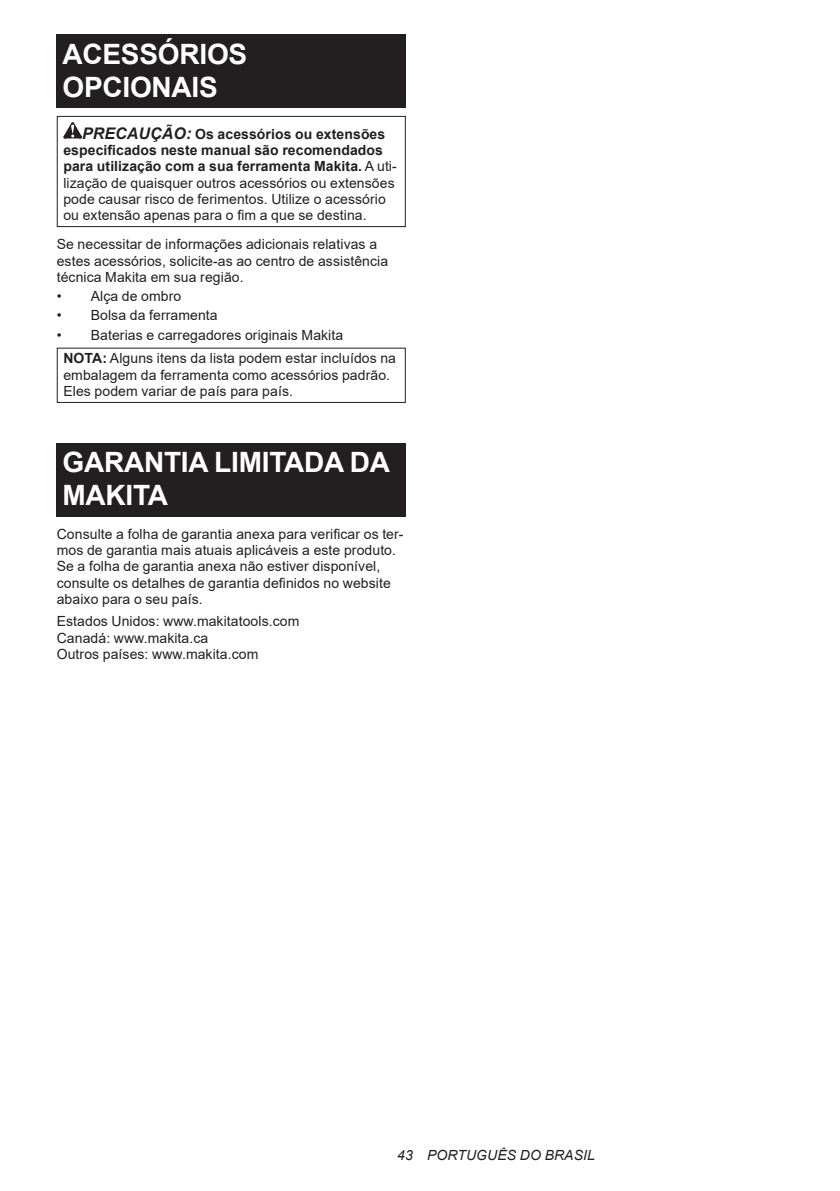
<style>
.page{position:relative;width:840px;height:1191px;background:#fff}
.page>*{position:absolute;margin:0;border:0;box-sizing:border-box;transform-origin:0 0}
.t1{font:700 28px/32.8px "Arial";letter-spacing:-.01em;color:#fff}
.t2{font:14px/16.4px "Arial";letter-spacing:.005em;color:#231f20}
.t3{font:italic 14px "Arial";letter-spacing:.005em;color:#231f20}
.s1{font-weight:700;font-style:italic;font-size:16px}
.s2{font-weight:700}
</style>
<div class="page">
<div style="left:57px;top:34px;width:348px;height:74px;background:#231f20"></div>
<svg style="left:63px;top:122px;width:19px;height:16px"></svg>
<div style="left:57px;top:116px;width:348px;height:111px;border:1px solid #231f20"></div>
<div style="left:57px;top:348px;width:348px;height:55px;border:1px solid #231f20"></div>
<div style="left:57px;top:442px;width:348px;height:74px;background:#231f20"></div>
<h1 class="t1" style="left:62px;top:38px;width:186px">ACESSÓRIOS<br>OPCIONAIS</h1>
<p class="t2" style="left:63px;top:125px;width:335px;text-indent:19px"><span class="s1">PRECAUÇÃO:</span> <span class="s2">Os acessórios ou extensões especificados neste manual são recomendados para utilização com a sua ferramenta Makita.</span> A uti&shy;lização de quaisquer outros acessórios ou extensões pode causar risco de ferimentos. Utilize o acessório ou extensão apenas para o fim a que se destina.</p>
<p class="t2" style="left:57px;top:236px;width:333px">Se necessitar de informações adicionais relativas a estes acessórios, solicite-as ao centro de assistência técnica Makita em sua região.</p>
<p class="t2" style="left:57px;top:288px;width:126px">• Alça de ombro</p>
<p class="t2" style="left:57px;top:307px;width:162px">• Bolsa da ferramenta</p>
<p class="t2" style="left:63px;top:323px;width:334px;line-height:23.8px;text-indent:-7px">• Baterias e carregadores originais Makita<br><span class="s2">NOTA:</span> Alguns itens da lista podem estar incluídos na</p>
<p class="t2" style="left:63px;top:367px;width:328px">embalagem da ferramenta como acessórios padrão.<br>Eles podem variar de país para país.</p>
<h1 class="t1" style="left:62px;top:446px;width:329px">GARANTIA LIMITADA DA<br>MAKITA</h1>
<p class="t2" style="left:57px;top:525px;width:348px">Consulte a folha de garantia anexa para verificar os ter&shy;mos de garantia mais atuais aplicáveis a este produto.<br>Se a folha de garantia anexa não estiver disponível, consulte os detalhes de garantia definidos no website abaixo para o seu país.</p>
<p class="t2" style="left:57px;top:613px;width:244px">Estados Unidos: www.makitatools.com<br>Canadá: www.makita.ca<br>Outros países: www.makita.com</p>
<p class="t3" style="left:397px;top:1146px;width:199px">43 PORTUGUÊS DO BRASIL</p>
</div>
